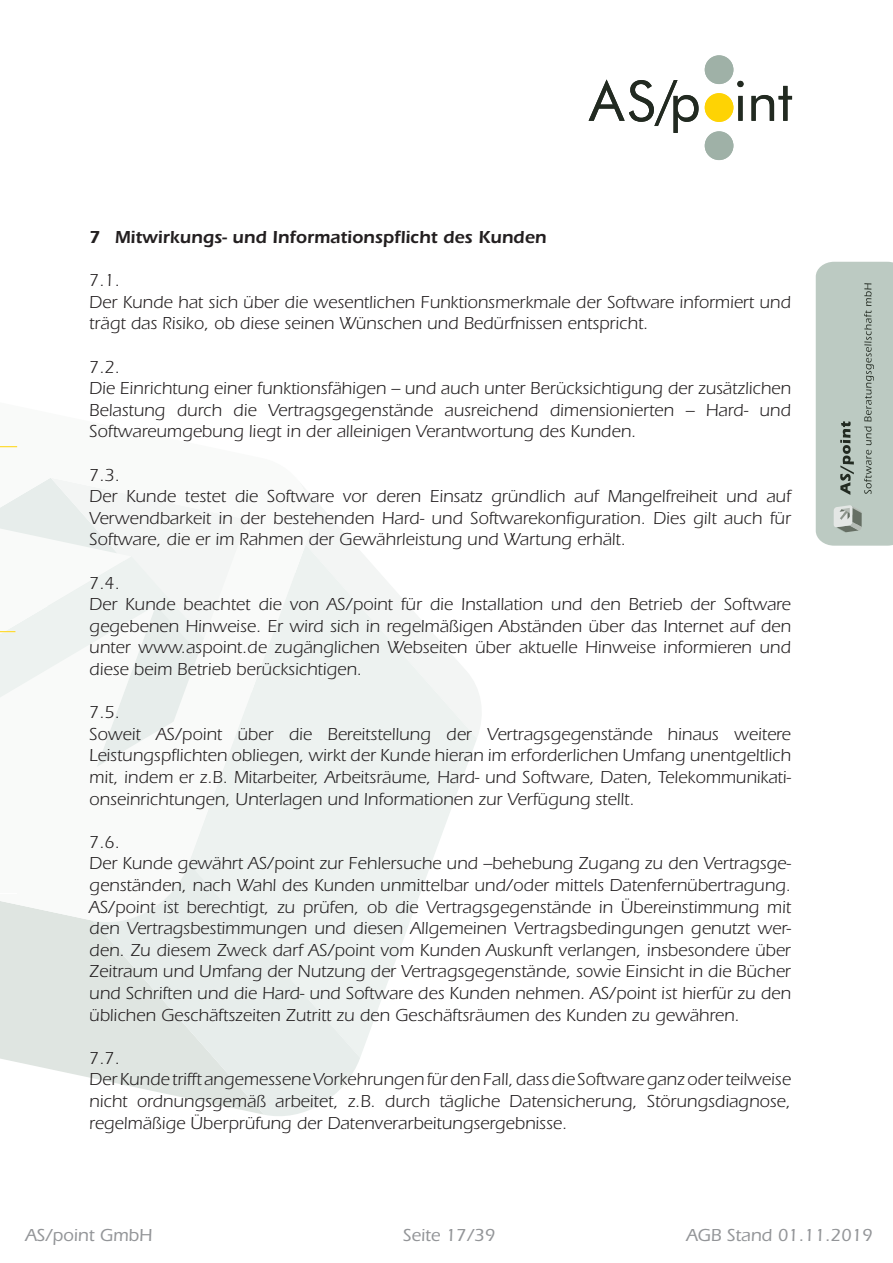
<style>
.page{position:relative;width:893px;height:1263px;background:#fff}
.page>*{position:absolute;margin:0;border:0;box-sizing:border-box;transform-origin:0 0}
.t1{font:18px/21.6px "ITC Eras Std";color:#231f20}
.t2{font:600 18px "ITC Eras Std";color:#231f20}
.t3{font:500 18px "ITC Eras Std";color:#939598}
</style>
<div class="page">
<svg style="left:320px;top:506px;width:161px;height:230px"></svg>
<div style="left:0;top:929px;width:93px;height:149px;background:#dfe5e1"></div>
<svg style="left:320px;top:544px;width:157px;height:513px;fill:#edf2f0"></svg>
<svg style="left:0;top:446px;width:320px;height:483px"></svg>
<svg style="left:93px;top:864px;width:267px;height:252px;background:#e9eeec"></svg>
<svg style="left:0;top:446px;width:17px;height:1px"></svg>
<svg style="left:0;top:631px;width:15px;height:1px"></svg>
<svg style="left:589px;top:79px;width:109px;height:54px"></svg>
<svg style="left:737px;top:81px;width:6px;height:40px"></svg>
<svg style="left:751px;top:86px;width:41px;height:35px"></svg>
<div style="left:705px;top:93px;width:28px;height:29px;background:#fed304;border-radius:50%"></div>
<div style="left:705px;top:55px;width:28px;height:29px;background:#9fb1a7;border-radius:50%"></div>
<div style="left:705px;top:131px;width:28px;height:29px;background:#9fb1a7;border-radius:50%"></div>
<svg style="left:816px;top:262px;width:77px;height:284px;background:#b6c4bc"></svg>
<p class="t2" style="left:89px;top:227px;width:459px">7 Mitwirkungs- und Informationspflicht des Kunden</p>
<p class="t1" style="left:89px;top:270px;width:703px">7.1.<br>Der Kunde hat sich über die wesentlichen Funktionsmerkmale der Software informiert und trägt das Risiko, ob diese seinen Wünschen und Bedürfnissen entspricht.</p>
<p class="t1" style="left:89px;top:356px;width:703px">7.2.<br>Die Einrichtung einer funktionsfähigen – und auch unter Berücksichtigung der zusätzlichen Belastung durch die Vertragsgegenstände ausreichend dimensionierten – Hard- und Softwareumgebung liegt in der alleinigen Verantwortung des Kunden.</p>
<p class="t1" style="left:89px;top:464px;width:703px">7.3.<br>Der Kunde testet die Software vor deren Einsatz gründlich auf Mangelfreiheit und auf Verwendbarkeit in der bestehenden Hard- und Softwarekonfiguration. Dies gilt auch für Software, die er im Rahmen der Gewährleistung und Wartung erhält.</p>
<p class="t1" style="left:89px;top:572px;width:703px">7.4.<br>Der Kunde beachtet die von AS/point für die Installation und den Betrieb der Software gegebenen Hinweise. Er wird sich in regelmäßigen Abständen über das Internet auf den unter www.aspoint.de zugänglichen Webseiten über aktuelle Hinweise informieren und diese beim Betrieb berücksichtigen.</p>
<p class="t1" style="left:89px;top:702px;width:703px">7.5.<br>Soweit AS/point über die Bereitstellung der Vertragsgegenstände hinaus weitere Leistungspflichten obliegen, wirkt der Kunde hieran im erforderlichen Umfang unentgeltlich mit, indem er z.B. Mitarbeiter, Arbeitsräume, Hard- und Software, Daten, Telekommunikati&shy;onseinrichtungen, Unterlagen und Informationen zur Verfügung stellt.</p>
<p class="t1" style="left:89px;top:831px;width:703px">7.6.<br>Der Kunde gewährt AS/point zur Fehlersuche und –behebung Zugang zu den Vertragsge&shy;genständen, nach Wahl des Kunden unmittelbar und/oder mittels Datenfernübertragung.<br>AS/point ist berechtigt, zu prüfen, ob die Vertragsgegenstände in Übereinstimmung mit den Vertragsbestimmungen und diesen Allgemeinen Vertragsbedingungen genutzt wer&shy;den. Zu diesem Zweck darf AS/point vom Kunden Auskunft verlangen, insbesondere über Zeitraum und Umfang der Nutzung der Vertragsgegenstände, sowie Einsicht in die Bücher und Schriften und die Hard- und Software des Kunden nehmen. AS/point ist hierfür zu den üblichen Geschäftszeiten Zutritt zu den Geschäftsräumen des Kunden zu gewähren.</p>
<p class="t1" style="left:89px;top:1047px;width:703px">7.7.<br>Der Kunde trifft angemessene Vorkehrungen für den Fall, dass die Software ganz oder teilweise nicht ordnungsgemäß arbeitet, z.B. durch tägliche Datensicherung, Störungsdiagnose, regelmäßige Überprüfung der Datenverarbeitungsergebnisse.</p>
<p class="t3" style="left:25px;top:1225px;width:128px">AS/point GmbH</p>
<p class="t3" style="left:403px;top:1225px;width:94px">Seite 17/39</p>
<p class="t3" style="left:686px;top:1225px;width:188px">AGB Stand 01.11.2019</p>
</div>
